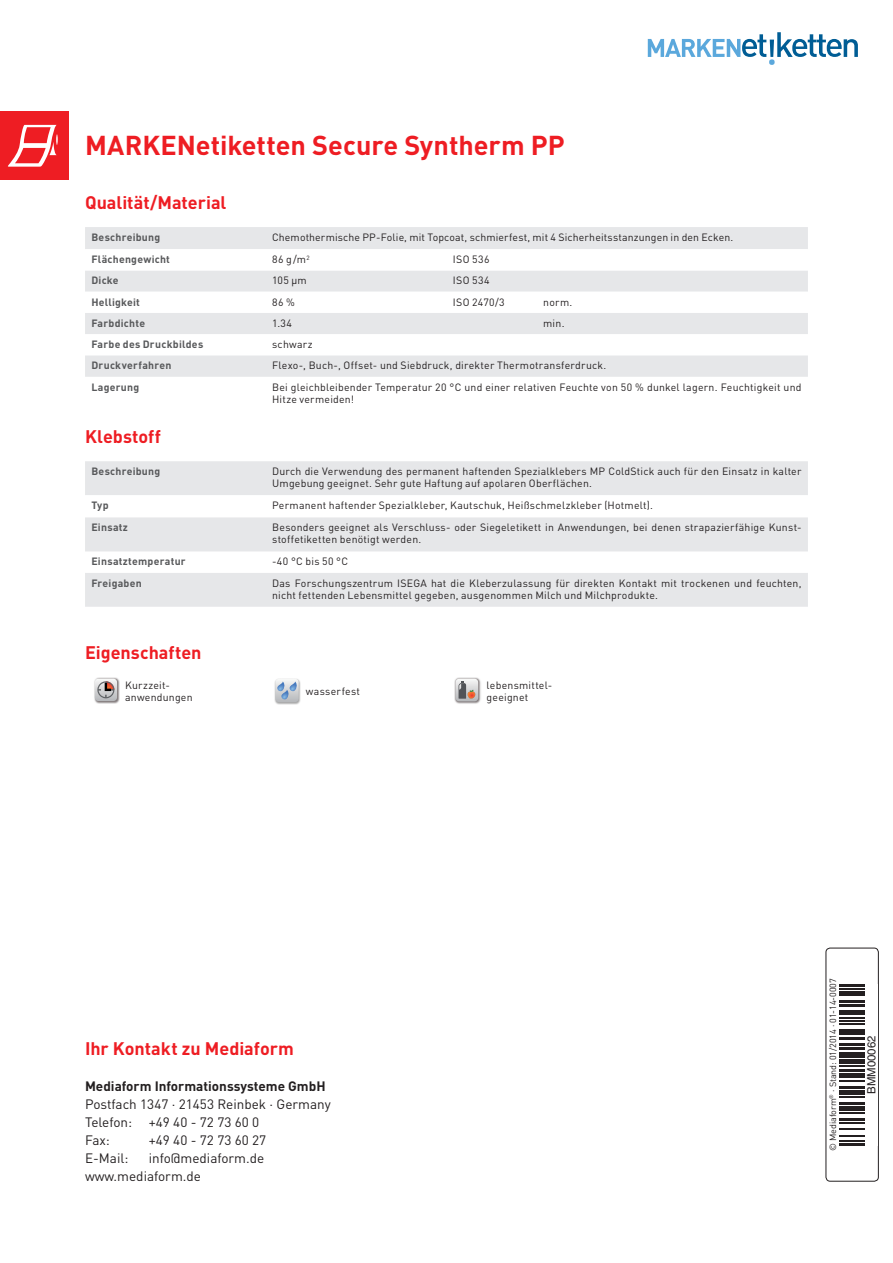
<style>
.page{position:relative;width:893px;height:1263px;background:#fff}
.page>*{position:absolute;margin:0;border:0;box-sizing:border-box;transform-origin:0 0}
.t1{font:700 27px "DIN";color:#ee1d23}
.t2{font:700 18px "DIN";color:#ee1d23}
.t3{font:13.5px/18px "DIN";color:#231f20}
.t4{font:700 13.5px "DIN";color:#231f20}
.t5{font:11.4px "Helvetica";color:#231f20}
.t6{font:10.5px/12px "DIN";letter-spacing:.02em;color:#231f20}
.t7{font:700 10.5px "DIN";letter-spacing:.025em;color:#57585a}
.t8{font:9px "DIN";letter-spacing:-.01em;color:#231f20}
</style>
<div class="page">
<svg style="left:648px;top:32px;width:210px;height:33px"></svg>
<svg style="left:0;top:112px;width:68px;height:68px;background:#f03c41"></svg>
<div style="left:85px;top:227px;width:723px;height:22px;background:#e6e7e9"></div>
<svg style="left:85px;top:271px;width:723px;height:63px;fill:#e6e7e9"></svg>
<div style="left:85px;top:355px;width:723px;height:22px;background:#e6e7e9"></div>
<div style="left:826px;top:948px;width:53px;height:233px;border:1px solid #231f20;border-radius:4px"></div>
<div style="left:85px;top:461px;width:723px;height:146px;background:#e6e7e9"></div>
<svg style="left:85px;top:495px;width:723px;height:78px"></svg>
<div style="left:85px;top:517px;width:723px;height:34px;background:#e6e7e9"></div>
<img style="left:454px;top:677px;width:27px;height:27px">
<svg style="left:456px;top:679px;width:22px;height:22px"></svg>
<img style="left:274px;top:678px;width:27px;height:26px">
<svg style="left:275px;top:679px;width:24px;height:23px"></svg>
<img style="left:94px;top:677px;width:26px;height:27px">
<svg style="left:95px;top:679px;width:22px;height:22px"></svg>
<div style="left:839px;top:984px;width:39px;height:161px;background:#fff"></div>
<hr style="left:839px;top:1143px;width:26px;height:2px;background:#231f20">
<svg style="left:839px;top:1140px;width:26px;height:1px"></svg>
<hr style="left:839px;top:1135px;width:26px;height:2px;background:#231f20">
<hr style="left:839px;top:1128px;width:26px;height:2px;background:#231f20">
<hr style="left:839px;top:1122px;width:26px;height:2px;background:#231f20">
<hr style="left:839px;top:1118px;width:26px;height:3px;background:#231f20">
<hr style="left:839px;top:1112px;width:26px;height:2px;background:#231f20">
<hr style="left:839px;top:1107px;width:26px;height:4px;background:#231f20">
<hr style="left:839px;top:1102px;width:26px;height:3px;background:#231f20">
<hr style="left:839px;top:1096px;width:26px;height:2px;background:#231f20">
<hr style="left:839px;top:1091px;width:26px;height:4px;background:#231f20">
<hr style="left:839px;top:1086px;width:26px;height:3px;background:#231f20">
<svg style="left:839px;top:1081px;width:26px;height:1px"></svg>
<div style="left:839px;top:1073px;width:26px;height:5px;background:#231f20"></div>
<hr style="left:839px;top:1069px;width:26px;height:3px;background:#231f20">
<svg style="left:839px;top:1065px;width:26px;height:1px"></svg>
<hr style="left:839px;top:1059px;width:26px;height:4px;background:#231f20">
<div style="left:839px;top:1052px;width:26px;height:5px;background:#231f20"></div>
<hr style="left:839px;top:1047px;width:26px;height:3px;background:#231f20">
<hr style="left:839px;top:1043px;width:26px;height:3px;background:#231f20">
<hr style="left:839px;top:1037px;width:26px;height:3px;background:#231f20">
<div style="left:839px;top:1029px;width:26px;height:5px;background:#231f20"></div>
<svg style="left:839px;top:1020px;width:26px;height:4px"></svg>
<hr style="left:839px;top:1017px;width:26px;height:2px;background:#231f20">
<hr style="left:839px;top:1010px;width:26px;height:4px;background:#231f20">
<hr style="left:839px;top:1004px;width:26px;height:3px;background:#231f20">
<hr style="left:839px;top:1000px;width:26px;height:3px;background:#231f20">
<hr style="left:839px;top:991px;width:26px;height:4px;background:#231f20">
<hr style="left:839px;top:988px;width:26px;height:2px;background:#231f20">
<hr style="left:839px;top:984px;width:26px;height:3px;background:#231f20">
<h1 class="t1" style="left:85px;top:128px;width:481px">MARKENetiketten Secure Syntherm PP</h1>
<h2 class="t2" style="left:85px;top:191px;width:143px">Qualität/Material</h2>
<p class="t7" style="left:91px;top:230px;width:70px">Beschreibung</p>
<p class="t6" style="left:272px;top:231px;width:463px">Chemothermische PP-Folie, mit Topcoat, schmierfest, mit 4 Sicherheitsstanzungen in den Ecken.</p>
<p class="t7" style="left:91px;top:252px;width:80px">Flächengewicht</p>
<p class="t6" style="left:272px;top:253px;width:39px">86 g/m<sup>2</sup></p>
<p class="t6" style="left:453px;top:253px;width:38px">ISO 536</p>
<p class="t7" style="left:91px;top:274px;width:29px">Dicke</p>
<p class="t6" style="left:272px;top:274px;width:36px">105 μm</p>
<p class="t6" style="left:453px;top:274px;width:38px">ISO 534</p>
<p class="t7" style="left:91px;top:295px;width:50px">Helligkeit</p>
<p class="t6" style="left:272px;top:296px;width:24px">86 %</p>
<p class="t6" style="left:453px;top:296px;width:53px">ISO 2470/3</p>
<p class="t6" style="left:543px;top:296px;width:31px">norm.</p>
<p class="t7" style="left:91px;top:316px;width:55px">Farbdichte</p>
<p class="t6" style="left:272px;top:317px;width:21px">1.34</p>
<p class="t6" style="left:543px;top:317px;width:23px">min.</p>
<p class="t7" style="left:91px;top:337px;width:113px">Farbe des Druckbildes</p>
<p class="t6" style="left:272px;top:338px;width:42px">schwarz</p>
<p class="t7" style="left:91px;top:359px;width:81px">Druckverfahren</p>
<p class="t6" style="left:272px;top:359px;width:336px">Flexo-, Buch-, Offset- und Siebdruck, direkter Thermotransferdruck.</p>
<p class="t7" style="left:91px;top:380px;width:49px">Lagerung</p>
<p class="t6" style="left:272px;top:381px;width:531px">Bei gleichbleibender Temperatur 20 °C und einer relativen Feuchte von 50 % dunkel lagern. Feuchtigkeit und<br>Hitze vermeiden!</p>
<h2 class="t2" style="left:85px;top:425px;width:77px">Klebstoff</h2>
<p class="t7" style="left:91px;top:464px;width:70px">Beschreibung</p>
<p class="t6" style="left:272px;top:465px;width:531px">Durch die Verwendung des permanent haftenden Spezialklebers MP ColdStick auch für den Einsatz in kalter<br>Umgebung geeignet. Sehr gute Haftung auf apolaren Oberflächen.</p>
<p class="t7" style="left:91px;top:498px;width:19px">Typ</p>
<p class="t6" style="left:272px;top:499px;width:382px">Permanent haftender Spezialkleber, Kautschuk, Heißschmelzkleber (Hotmelt).</p>
<p class="t7" style="left:91px;top:521px;width:38px">Einsatz</p>
<p class="t6" style="left:272px;top:521px;width:531px">Besonders geeignet als Verschluss- oder Siegeletikett in Anwendungen, bei denen strapazierfähige Kunst&shy;stoffetiketten benötigt werden.</p>
<p class="t7" style="left:91px;top:555px;width:96px">Einsatztemperatur</p>
<p class="t6" style="left:272px;top:555px;width:77px">-40 °C bis 50 °C</p>
<p class="t7" style="left:91px;top:576px;width:52px">Freigaben</p>
<p class="t6" style="left:272px;top:577px;width:531px">Das Forschungszentrum ISEGA hat die Kleberzulassung für direkten Kontakt mit trockenen und feuchten, nicht fettenden Lebensmittel gegeben, ausgenommen Milch und Milchprodukte.</p>
<h2 class="t2" style="left:85px;top:641px;width:118px">Eigenschaften</h2>
<p class="t6" style="left:125px;top:679px;width:69px">Kurzzeit&shy;anwendungen</p>
<p class="t6" style="left:306px;top:685px;width:56px">wasserfest</p>
<p class="t6" style="left:487px;top:679px;width:67px">lebensmittel&shy;geeignet</p>
<h2 class="t2" style="left:85px;top:1037px;width:211px">Ihr Kontakt zu Mediaform</h2>
<p class="t4" style="left:85px;top:1077px;width:242px">Mediaform Informationssysteme GmbH</p>
<p class="t3" style="left:85px;top:1095px;width:247px">Postfach 1347 · 21453 Reinbek · Germany<br>Telefon: +49 40 - 72 73 60 0<br>Fax:</p>
<p class="t3" style="left:149px;top:1131px;width:119px">+49 40 - 72 73 60 27</p>
<p class="t3" style="left:85px;top:1149px;width:181px;text-indent:64px">info@mediaform.de www.mediaform.de</p>
<p class="t3" style="left:85px;top:1149px;width:45px">E-Mail:</p>
<p class="t8" style="left:827px;top:1151px;width:174px;rotate:-90deg">© Mediaform<sup>®</sup> · Stand: 01/2014 · 01-14-0007</p>
<p class="t5" style="left:865px;top:1094px;width:60px;rotate:-90deg">BMM00062</p>
</div>
